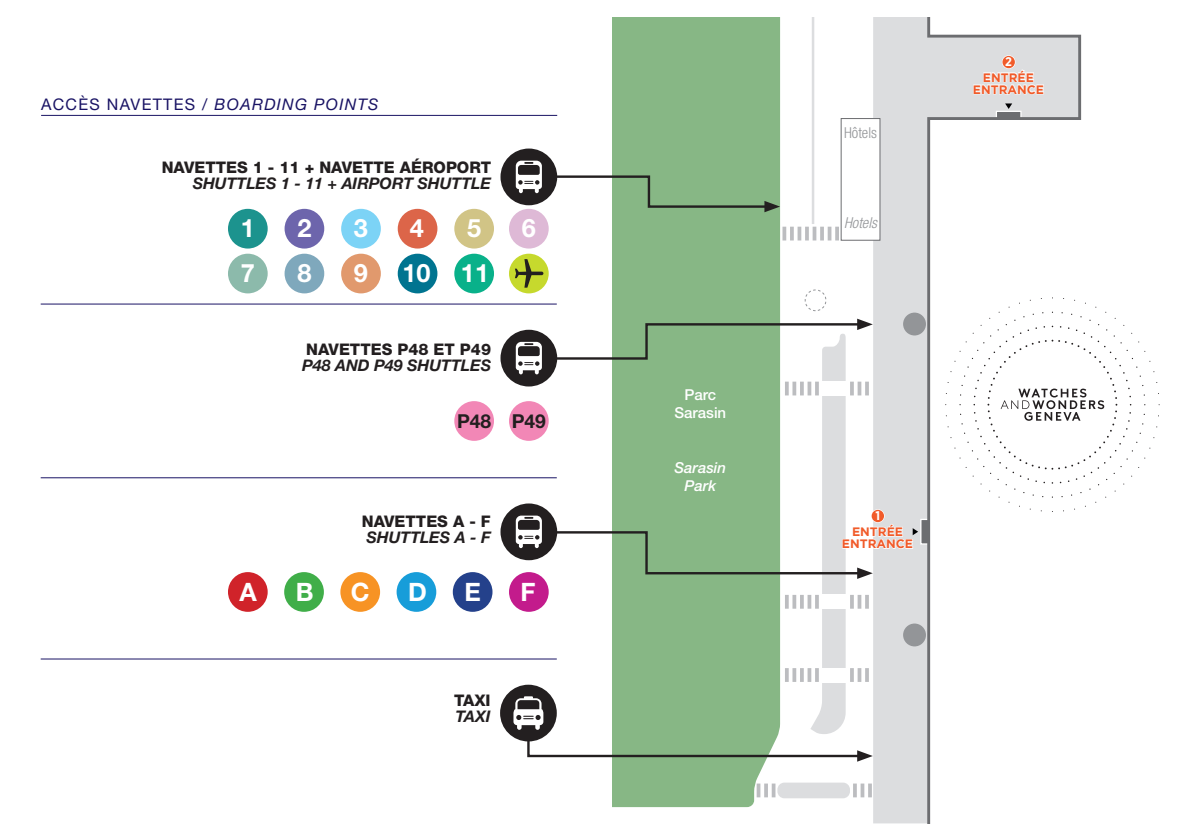
<style>
.page{position:relative;width:1191px;height:840px;background:#fff}
.page>*{position:absolute;margin:0;border:0;box-sizing:border-box;transform-origin:0 0}
.t1{font:700 25.4px "Helvetica Neue LT Std";color:#fff}
.t2{font:700 19.2px "Helvetica Neue LT Std";color:#231f20}
.t3{font:800 16px "Helvetica Neue LT Std";color:#231f20}
.t4{font:italic 700 16px "Helvetica Neue LT Std";color:#231f20}
.t5{font:16px "Helvetica Neue LT Std";letter-spacing:.08em;color:#191364}
.t6{font:500 15px/18px "Helvetica Neue LT Std";color:#fff;text-align:center}
.t7{font:italic 500 15px/18px "Helvetica Neue LT Std";color:#fff;text-align:center}
.t8{font:300 condensed 15px "Helvetica Neue LT Std";color:#939598}
.t9{font:italic 300 condensed 15px "Helvetica Neue LT Std";color:#939598}
.t10{font:700 12.6px "Gotham Narrow";color:#fff}
.t11{font:700 12.2px/12.2px "Gotham";color:#f15b2a;text-align:center}
.s1{font-style:italic}
</style>
<div class="page">
<div style="left:873px;top:17px;width:301px;height:806px;background:#dcdddf"></div>
<div style="left:903px;top:312px;width:23px;height:23px;background:#939598;border-radius:50%"></div>
<div style="left:903px;top:623px;width:23px;height:23px;background:#939598;border-radius:50%"></div>
<div style="left:777px;top:782px;width:73px;height:15px;background:#dcdddf;border-radius:7px"></div>
<svg style="left:780px;top:226px;width:59px;height:14px"></svg>
<div style="left:805px;top:289px;width:21px;height:22px;border:1px dashed #939598;border-radius:50%"></div>
<div style="left:612px;top:17px;width:168px;height:789px;background:#87b785"></div>
<div style="left:841px;top:118px;width:39px;height:122px;background:#fff"></div>
<div style="left:841px;top:118px;width:39px;height:122px;border:1px solid #6c6d70"></div>
<hr style="left:811px;top:17px;width:3px;height:207px;background:#dcdddf">
<svg style="left:853px;top:783px;width:19px;height:13px"></svg>
<div style="left:921px;top:519px;width:15px;height:24px;background:#6c6d70"></div>
<div style="left:920px;top:518px;width:17px;height:26px;border:1px solid #fff"></div>
<svg style="left:925px;top:17px;width:249px;height:806px;background:#f9f9f9"></svg>
<div style="left:1001px;top:55px;width:14px;height:14px;border:1px solid #fff;border-radius:50%"></div>
<svg style="left:972px;top:56px;width:72px;height:39px"></svg>
<div style="left:1002px;top:56px;width:12px;height:12px;background:#f15b2a;border-radius:50%"></div>
<div style="left:945px;top:297px;width:214px;height:214px;background:#fff"></div>
<hr style="left:41px;top:115px;width:516px;height:1px;background:#191364">
<svg style="left:500px;top:148px;width:280px;height:64px"></svg>
<svg style="left:509px;top:253px;width:40px;height:40px"></svg>
<svg style="left:515px;top:259px;width:28px;height:28px"></svg>
<svg style="left:500px;top:318px;width:418px;height:443px"></svg>
<hr style="left:41px;top:303px;width:516px;height:1px;background:#191364">
<div style="left:509px;top:401px;width:40px;height:39px;background:#f287b6;border-radius:50%"></div>
<div style="left:454px;top:401px;width:40px;height:39px;background:#f287b6;border-radius:50%"></div>
<div style="left:228px;top:253px;width:40px;height:40px;background:#8cbaab;border-radius:50%"></div>
<div style="left:284px;top:253px;width:40px;height:40px;background:#7fa8bc;border-radius:50%"></div>
<div style="left:341px;top:253px;width:40px;height:40px;background:#e1996d;border-radius:50%"></div>
<div style="left:398px;top:253px;width:39px;height:40px;background:#007490;border-radius:50%"></div>
<div style="left:228px;top:209px;width:40px;height:39px;background:#1c938e;border-radius:50%"></div>
<div style="left:284px;top:209px;width:40px;height:39px;background:#6d65ac;border-radius:50%"></div>
<div style="left:341px;top:209px;width:40px;height:39px;background:#7cd3f6;border-radius:50%"></div>
<div style="left:398px;top:209px;width:39px;height:39px;background:#dc6549;border-radius:50%"></div>
<div style="left:454px;top:209px;width:40px;height:39px;background:#d1c486;border-radius:50%"></div>
<div style="left:509px;top:209px;width:39px;height:39px;background:#deb9d6;border-radius:50%"></div>
<div style="left:228px;top:571px;width:40px;height:40px;background:#d0232a;border-radius:50%"></div>
<div style="left:284px;top:571px;width:40px;height:40px;background:#40ae49;border-radius:50%"></div>
<div style="left:340px;top:571px;width:40px;height:40px;background:#f79324;border-radius:50%"></div>
<div style="left:396px;top:571px;width:40px;height:40px;background:#179dd9;border-radius:50%"></div>
<div style="left:453px;top:571px;width:39px;height:40px;background:#24418b;border-radius:50%"></div>
<div style="left:509px;top:571px;width:40px;height:40px;background:#c31b8c;border-radius:50%"></div>
<div style="left:454px;top:253px;width:40px;height:40px;background:#09b18a;border-radius:50%"></div>
<hr style="left:41px;top:658px;width:516px;height:1px;background:#191364">
<hr style="left:41px;top:477px;width:516px;height:1px;background:#191364">
<p class="t5" style="left:41px;top:95px;width:339px">ACCÈS NAVETTES / <span class="s1">BOARDING POINTS</span></p>
<p class="t3" style="left:162px;top:158px;width:331px">NAVETTES 1 - 11 + NAVETTE AÉROPORT</p>
<p class="t4" style="left:193px;top:174px;width:300px">SHUTTLES 1 - 11 + AIRPORT SHUTTLE</p>
<h1 class="t1" style="left:241px;top:212px;width:16px">1</h1>
<h1 class="t1" style="left:297px;top:212px;width:16px">2</h1>
<h1 class="t1" style="left:354px;top:212px;width:16px">3</h1>
<h1 class="t1" style="left:410px;top:212px;width:16px">4</h1>
<h1 class="t1" style="left:467px;top:212px;width:16px">5</h1>
<h1 class="t1" style="left:522px;top:212px;width:16px">6</h1>
<h1 class="t1" style="left:241px;top:257px;width:16px">7</h1>
<h1 class="t1" style="left:297px;top:257px;width:16px">8</h1>
<h1 class="t1" style="left:354px;top:257px;width:16px">9</h1>
<h1 class="t1" style="left:402px;top:257px;width:30px">10</h1>
<h1 class="t1" style="left:461px;top:257px;width:30px">11</h1>
<p class="t3" style="left:306px;top:339px;width:186px">NAVETTES P48 ET P49</p>
<p class="t4" style="left:302px;top:355px;width:190px">P48 AND P49 SHUTTLES</p>
<p class="t2" style="left:457px;top:409px;width:90px">P48 P49</p>
<p class="t3" style="left:362px;top:512px;width:130px">NAVETTES A - F</p>
<p class="t4" style="left:366px;top:527px;width:126px">SHUTTLES A - F</p>
<h1 class="t1" style="left:239px;top:576px;width:19px">A</h1>
<h1 class="t1" style="left:296px;top:576px;width:19px">B</h1>
<h1 class="t1" style="left:351px;top:576px;width:20px">C</h1>
<h1 class="t1" style="left:408px;top:576px;width:20px">D</h1>
<h1 class="t1" style="left:464px;top:576px;width:18px">E</h1>
<h1 class="t1" style="left:520px;top:576px;width:17px">F</h1>
<p class="t3" style="left:454px;top:690px;width:38px">TAXI</p>
<p class="t4" style="left:455px;top:706px;width:37px">TAXI</p>
<p class="t6" style="left:674px;top:385px;width:53px">Parc<br>Sarasin</p>
<p class="t7" style="left:674px;top:458px;width:53px">Sarasin<br>Park</p>
<p class="t8" style="left:844px;top:124px;width:34px">Hôtels</p>
<p class="t9" style="left:844px;top:214px;width:34px">Hotels</p>
<p class="t10" style="left:1005px;top:54px;width:8px">2</p>
<p class="t11" style="left:973px;top:72px;width:73px">ENTRÉE<br>ENTRANCE</p>
<p class="t10" style="left:875px;top:507px;width:6px">1</p>
<p class="t11" style="left:842px;top:526px;width:73px">ENTRÉE<br>ENTRANCE</p>
</div>
